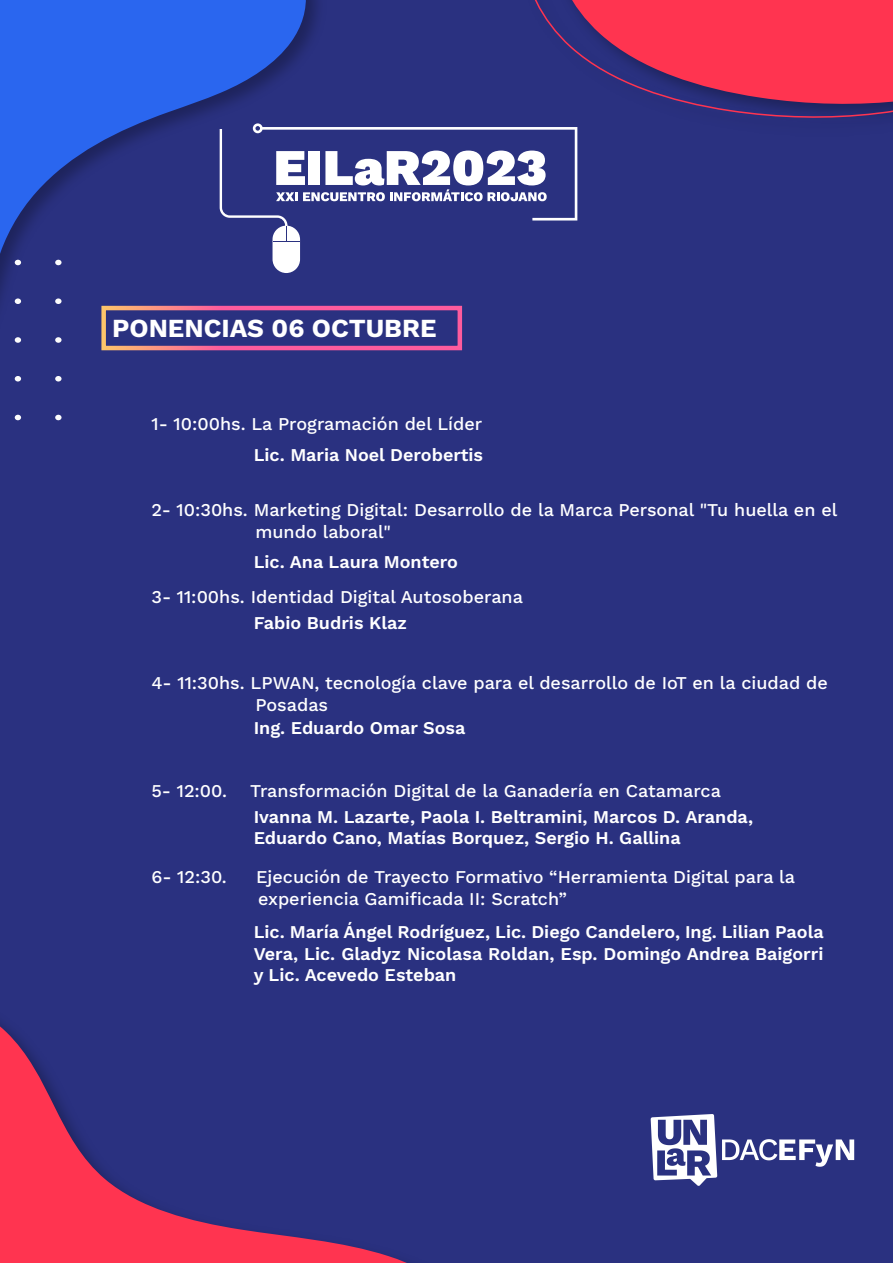
<style>
.page{position:relative;width:893px;height:1263px;background:#2a3180}
.page>*{position:absolute;margin:0;border:0;box-sizing:border-box;transform-origin:0 0}
.t1{font:700 26.1px "Work Sans";color:#fff}
.t2{font:500 18px/21.6px "Work Sans";color:#fff}
.t3{font:600 18px/21.6px "Work Sans";color:#fff}
</style>
<div class="page">
<svg style="left:0;top:1023px;width:407px;height:240px"></svg>
<svg style="left:0;top:0;width:307px;height:382px"></svg>
<svg style="left:535px;top:0;width:358px;height:118px"></svg>
<svg style="left:55px;top:260px;width:7px;height:5px"></svg>
<div style="left:55px;top:298px;width:7px;height:6px;background:#fcfcfc;border-radius:50%"></div>
<div style="left:55px;top:337px;width:7px;height:6px;background:#fcfcfc;border-radius:50%"></div>
<svg style="left:55px;top:376px;width:7px;height:5px"></svg>
<svg style="left:55px;top:415px;width:7px;height:5px"></svg>
<svg style="left:15px;top:260px;width:6px;height:5px"></svg>
<svg style="left:15px;top:298px;width:6px;height:6px"></svg>
<svg style="left:15px;top:337px;width:6px;height:6px"></svg>
<svg style="left:15px;top:376px;width:6px;height:5px"></svg>
<svg style="left:15px;top:415px;width:6px;height:5px"></svg>
<svg style="left:220px;top:123px;width:357px;height:150px"></svg>
<img style="left:650px;top:1114px;width:205px;height:72px">
<h1 class="t1" style="left:112px;top:308px;width:326px">PONENCIAS 06 OCTUBRE</h1>
<p class="t2" style="left:151px;top:412px;width:332px">1- 10:00hs. La Programación del Líder</p>
<p class="t3" style="left:254px;top:443px;width:231px">Lic. Maria Noel Derobertis</p>
<p class="t2" style="left:255px;top:498px;width:583px;text-indent:-104px">2- 10:30hs. Marketing Digital: Desarrollo de la Marca Personal "Tu huella en el mundo laboral"</p>
<p class="t3" style="left:254px;top:550px;width:206px">Lic. Ana Laura Montero</p>
<p class="t2" style="left:151px;top:585px;width:373px">3- 11:00hs. Identidad Digital Autosoberana</p>
<p class="t3" style="left:254px;top:611px;width:155px">Fabio Budris Klaz</p>
<p class="t2" style="left:255px;top:671px;width:574px;text-indent:-104px">4- 11:30hs. LPWAN, tecnología clave para el desarrollo de IoT en la ciudad de<br>Posadas</p>
<p class="t3" style="left:254px;top:716px;width:213px">Ing. Eduardo Omar Sosa</p>
<p class="t2" style="left:151px;top:779px;width:77px">5- 12:00.</p>
<p class="t2" style="left:250px;top:779px;width:472px">Transformación Digital de la Ganadería en Catamarca</p>
<p class="t3" style="left:254px;top:805px;width:501px">Ivanna M. Lazarte, Paola I. Beltramini, Marcos D. Aranda,<br>Eduardo Cano, Matías Borquez, Sergio H. Gallina</p>
<p class="t2" style="left:151px;top:866px;width:77px">6- 12:30.</p>
<p class="t2" style="left:256px;top:866px;width:540px">Ejecución de Trayecto Formativo “Herramienta Digital para la experiencia Gamificada II: Scratch”</p>
<p class="t3" style="left:254px;top:921px;width:572px;text-align:justify">Lic. María Ángel Rodríguez, Lic. Diego Candelero, Ing. Lilian Paola Vera, Lic. Gladyz Nicolasa Roldan, Esp. Domingo Andrea Baigorri y Lic. Acevedo Esteban</p>
</div>
